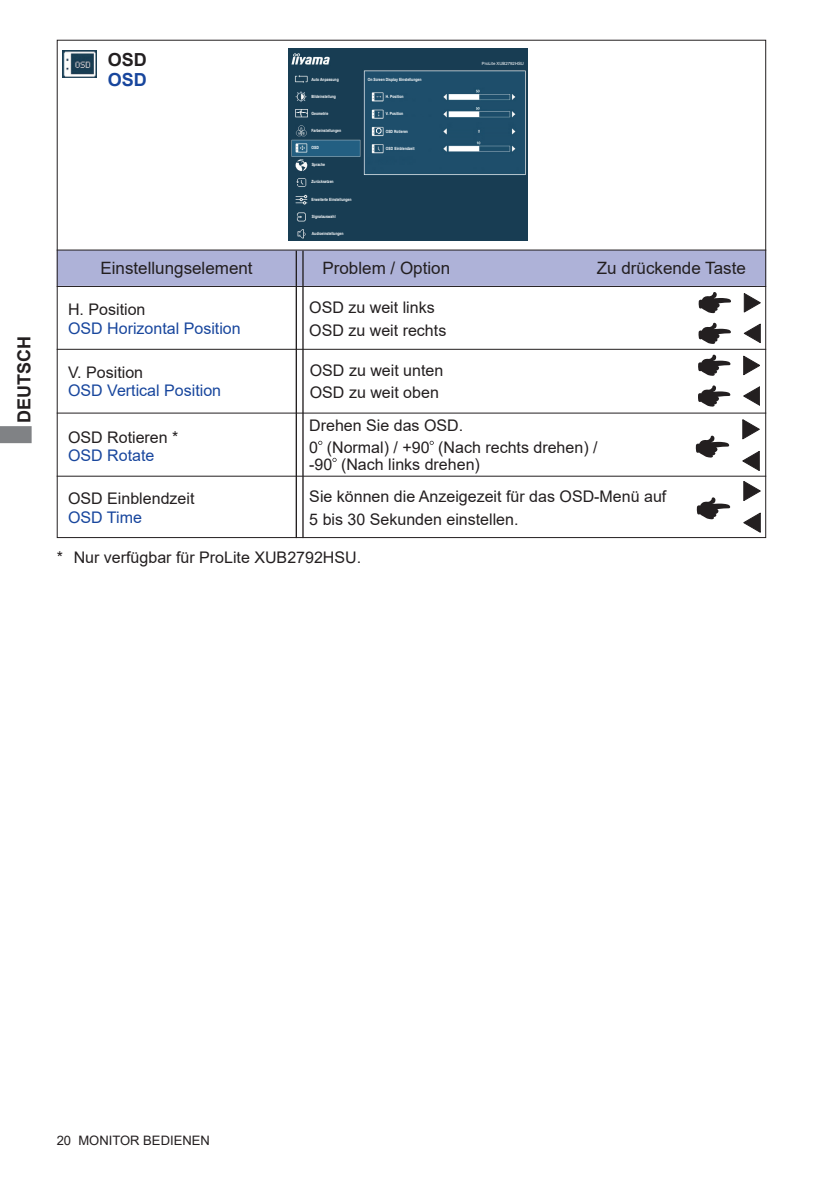
<style>
.page{position:relative;width:840px;height:1191px;background:#fff}
.page>*{position:absolute;margin:0;border:0;box-sizing:border-box;transform-origin:0 0}
.t1{font:700 18px "Arial";color:#231f20}
.t2{font:700 18px "Arial";color:#18469d}
.t3{font:17px "Arial";color:#231f20}
.t4{font:16px/22.6px "Arial";color:#231f20}
.t5{font:16px "Arial";color:#18469d}
.t6{font:13px "Arial";color:#231f20}
.t7{font:700 4.2px "Arial";color:#fff;scale:.8 1}
.t8{font:4.2px "Arial";color:#fff}
</style>
<div class="page">
<svg style="left:0;top:426px;width:32px;height:17px"></svg>
<hr style="left:57px;top:286px;width:708px;height:1px;background:#231f20">
<hr style="left:57px;top:476px;width:708px;height:1px;background:#231f20">
<div style="left:57px;top:250px;width:708px;height:36px;background:#aeb2d8;border:2px solid #aeb2d8"></div>
<hr style="left:57px;top:249px;width:708px;height:1px;background:#231f20">
<hr style="left:295px;top:251px;width:2px;height:287px;background:#231f20">
<hr style="left:302px;top:251px;width:1px;height:287px;background:#231f20">
<svg style="left:696px;top:497px;width:34px;height:22px"></svg>
<svg style="left:743px;top:512px;width:17px;height:20px"></svg>
<svg style="left:743px;top:481px;width:17px;height:20px"></svg>
<hr style="left:57px;top:349px;width:708px;height:1px;background:#231f20">
<svg style="left:698px;top:292px;width:33px;height:21px"></svg>
<svg style="left:743px;top:323px;width:17px;height:20px"></svg>
<svg style="left:743px;top:293px;width:17px;height:19px"></svg>
<svg style="left:698px;top:322px;width:33px;height:22px"></svg>
<svg style="left:698px;top:355px;width:32px;height:21px"></svg>
<svg style="left:743px;top:386px;width:16px;height:20px"></svg>
<svg style="left:743px;top:355px;width:16px;height:20px"></svg>
<svg style="left:698px;top:385px;width:32px;height:21px"></svg>
<img style="left:288px;top:48px;width:239px;height:192px">
<svg style="left:376px;top:128px;width:5px;height:6px"></svg>
<svg style="left:318px;top:441px;width:4px;height:4px"></svg>
<svg style="left:332px;top:458px;width:4px;height:4px"></svg>
<hr style="left:57px;top:412px;width:708px;height:1px;background:#231f20">
<svg style="left:695px;top:435px;width:34px;height:22px"></svg>
<svg style="left:742px;top:451px;width:17px;height:20px"></svg>
<svg style="left:742px;top:419px;width:17px;height:20px"></svg>
<img style="left:63px;top:51px;width:33px;height:26px">
<p class="t1" style="left:11px;top:422px;width:88px;rotate:-90deg">DEUTSCH</p>
<p class="t1" style="left:108px;top:47px;width:41px">OSD</p>
<p class="t2" style="left:108px;top:67px;width:41px">OSD</p>
<p class="t7" style="left:311px;top:76px;width:36px">Auto Anpassung</p>
<p class="t7" style="left:311px;top:94px;width:32px">Bildeinstellung</p>
<p class="t7" style="left:311px;top:111px;width:23px">Geometrie</p>
<p class="t7" style="left:311px;top:128px;width:38px">Farbeinstellungen</p>
<p class="t7" style="left:311px;top:162px;width:18px">Sprache</p>
<p class="t7" style="left:311px;top:179px;width:29px">Zurücksetzen</p>
<p class="t7" style="left:311px;top:196px;width:52px">Erweiterte Einstellungen</p>
<p class="t7" style="left:311px;top:213px;width:31px">Signalauswahl</p>
<p class="t7" style="left:311px;top:230px;width:41px">Audioeinstellungen</p>
<p class="t7" style="left:311px;top:145px;width:11px">OSD</p>
<p class="t7" style="left:367px;top:76px;width:69px">On Screen Display Einstellungen</p>
<p class="t7" style="left:385px;top:94px;width:24px">H. Position</p>
<p class="t7" style="left:386px;top:111px;width:23px">V. Position</p>
<p class="t7" style="left:386px;top:145px;width:37px">OSD Einblendzeit</p>
<p class="t7" style="left:385px;top:128px;width:29px">OSD Rotieren</p>
<p class="t8" style="left:481px;top:61px;width:44px">ProLite XUB2792HSU</p>
<p class="t3" style="left:100px;top:256px;width:154px">Einstellungselement</p>
<p class="t3" style="left:322px;top:256px;width:129px">Problem / Option</p>
<p class="t3" style="left:596px;top:256px;width:150px">Zu drückende Taste</p>
<p class="t4" style="left:68px;top:298px;width:79px">H. Position</p>
<p class="t5" style="left:68px;top:317px;width:174px">OSD Horizontal Position</p>
<p class="t4" style="left:68px;top:360px;width:77px">V. Position</p>
<p class="t5" style="left:68px;top:379px;width:154px">OSD Vertical Position</p>
<p class="t4" style="left:68px;top:425px;width:112px">OSD Rotieren *</p>
<p class="t5" style="left:68px;top:444px;width:88px">OSD Rotate</p>
<p class="t4" style="left:68px;top:487px;width:128px">OSD Einblendzeit</p>
<p class="t5" style="left:68px;top:506px;width:75px">OSD Time</p>
<p class="t4" style="left:309px;top:296px;width:138px">OSD zu weit links<br>OSD zu weit rechts</p>
<p class="t4" style="left:309px;top:358px;width:135px">OSD zu weit unten<br>OSD zu weit oben</p>
<p class="t4" style="left:309px;top:413px;width:290px">Drehen Sie das OSD.<br>0 (Normal) / +90 (Nach rechts drehen) /</p>
<p class="t4" style="left:309px;top:453px;width:172px">-90 (Nach links drehen)</p>
<p class="t4" style="left:309px;top:485px;width:358px">Sie können die Anzeigezeit für das OSD-Menü auf<br>5 bis 30 Sekunden einstellen.</p>
<p class="t4" style="left:57px;top:545px;width:306px">* Nur verfügbar für ProLite XUB2792HSU.</p>
<p class="t6" style="left:57px;top:1131px;width:154px">20 MONITOR BEDIENEN</p>
</div>
